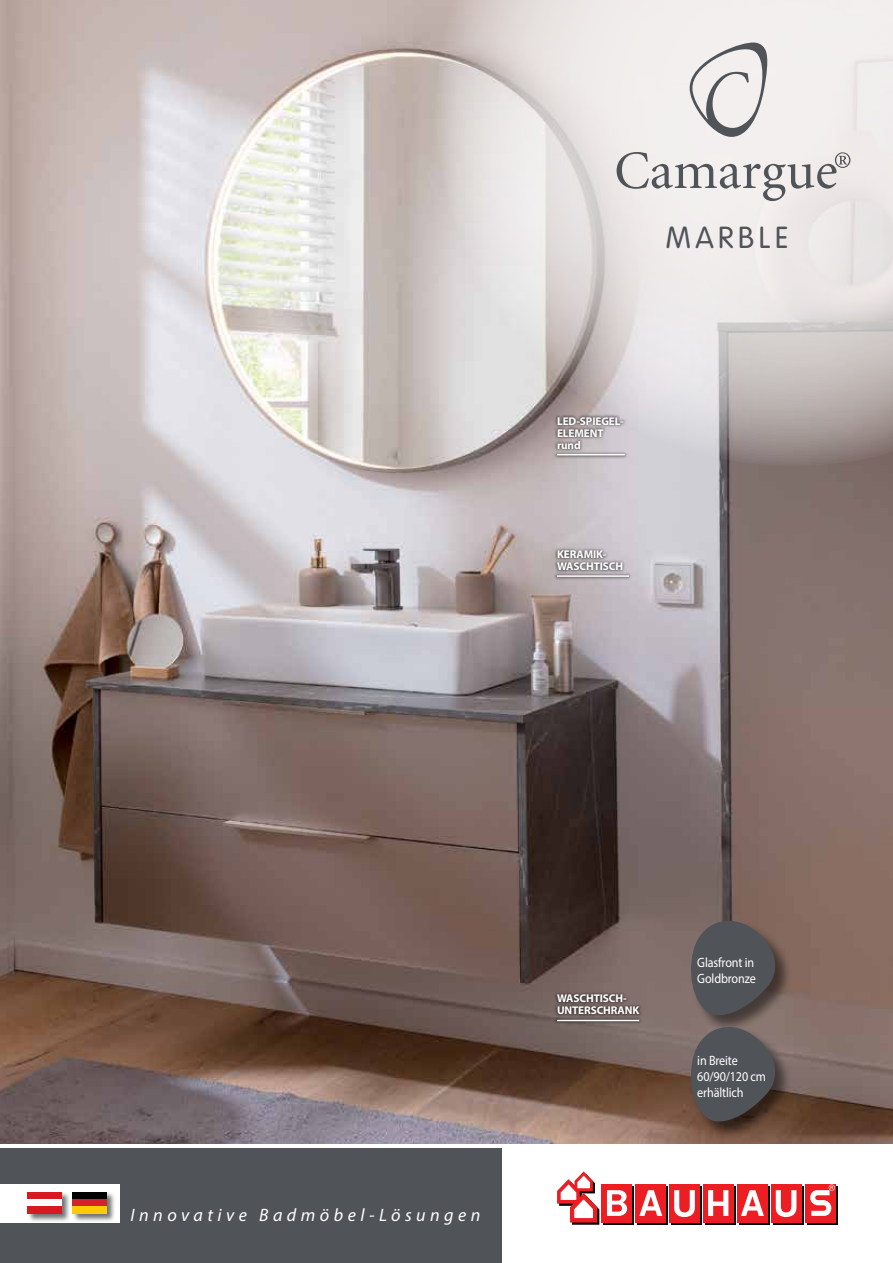
<style>
.page{position:relative;width:893px;height:1263px;background:#fff}
.page>*{position:absolute;margin:0;border:0;box-sizing:border-box;transform-origin:0 0}
.t1{font:300 30px "VAG Rounded";letter-spacing:.15em;color:#505357}
.t2{font:italic 18px "Myriad Pro";letter-spacing:.25em;color:#fff}
.t3{font:13.5px/16.2px "Myriad Pro";letter-spacing:-.01em;color:#fff;scale:.9 1}
.t4{font:700 11.25px/12px "Myriad Pro";letter-spacing:-.01em;color:#fff}
</style>
<div class="page">
<img style="left:0;top:0;width:893px;height:1144px">
<svg style="left:436px;top:0;width:457px;height:466px"></svg>
<svg style="left:617px;top:152px;width:233px;height:49px"></svg>
<svg style="left:690px;top:43px;width:79px;height:94px"></svg>
<svg style="left:637px;top:1186px;width:31px;height:39px"></svg>
<svg style="left:807px;top:1186px;width:31px;height:39px"></svg>
<div style="left:705px;top:1186px;width:30px;height:39px;background:linear-gradient(to right,#ed1d24,#ed1d24)"></div>
<div style="left:739px;top:1186px;width:30px;height:39px;background:linear-gradient(to right,#ed1d24,#ed1d24)"></div>
<svg style="left:603px;top:1186px;width:31px;height:39px"></svg>
<div style="left:671px;top:1186px;width:31px;height:39px;background:linear-gradient(to bottom,#ed1d24,#ed1d24)"></div>
<div style="left:773px;top:1186px;width:30px;height:39px;background:linear-gradient(to right,#ed1d24,#ed1d24)"></div>
<div style="left:635px;top:1184px;width:31px;height:38px;background:#ed1d24"></div>
<div style="left:805px;top:1184px;width:31px;height:38px;background:#ed1d24"></div>
<div style="left:703px;top:1184px;width:30px;height:38px;background:#ed1d24"></div>
<div style="left:601px;top:1184px;width:31px;height:38px;background:#ed1d24"></div>
<svg style="left:557px;top:1171px;width:42px;height:54px"></svg>
<svg style="left:708px;top:1190px;width:20px;height:26px"></svg>
<svg style="left:639px;top:1190px;width:23px;height:26px"></svg>
<div style="left:669px;top:1184px;width:30px;height:38px;background:#ed1d24"></div>
<svg style="left:674px;top:1190px;width:21px;height:27px"></svg>
<div style="left:771px;top:1184px;width:30px;height:38px;background:#ed1d24"></div>
<svg style="left:776px;top:1190px;width:20px;height:27px"></svg>
<svg style="left:607px;top:1190px;width:20px;height:26px"></svg>
<div style="left:737px;top:1184px;width:30px;height:38px;background:#ed1d24"></div>
<svg style="left:741px;top:1190px;width:23px;height:26px"></svg>
<svg style="left:810px;top:1184px;width:25px;height:32px"></svg>
<div style="left:0;top:1148px;width:502px;height:115px;background:#505357"></div>
<div style="left:0;top:1184px;width:119px;height:38px;background:#fff"></div>
<div style="left:72px;top:1191px;width:44px;height:31px;background:#000;opacity:.55"></div>
<div style="left:72px;top:1192px;width:35px;height:7px;background:#000"></div>
<div style="left:72px;top:1199px;width:35px;height:7px;background:#d2232a"></div>
<div style="left:72px;top:1206px;width:35px;height:7px;background:#ffcb05"></div>
<div style="left:27px;top:1191px;width:44px;height:31px;background:#000;opacity:.55"></div>
<div style="left:27px;top:1192px;width:35px;height:7px;background:#d71920"></div>
<div style="left:27px;top:1199px;width:35px;height:7px;background:#fff"></div>
<div style="left:27px;top:1206px;width:35px;height:7px;background:#d71920"></div>
<div style="left:690px;top:920px;width:103px;height:113px;background:#000;opacity:.5"></div>
<svg style="left:691px;top:921px;width:84px;height:94px"></svg>
<div style="left:690px;top:1026px;width:103px;height:113px;background:#000;opacity:.5"></div>
<svg style="left:691px;top:1027px;width:84px;height:94px"></svg>
<div style="left:554px;top:414px;width:74px;height:45px;background:#000;opacity:.55"></div>
<hr style="left:557px;top:454px;width:68px;height:1px;background:#fff">
<div style="left:554px;top:547px;width:78px;height:33px;background:#000;opacity:.55"></div>
<hr style="left:557px;top:575px;width:72px;height:2px;background:#fff">
<div style="left:554px;top:991px;width:89px;height:34px;background:#000;opacity:.55"></div>
<hr style="left:557px;top:1020px;width:82px;height:1px;background:#fff">
<h1 class="t1" style="left:666px;top:220px;width:124px">MARBLE</h1>
<p class="t4" style="left:557px;top:414px;width:68px">LED-SPIEGEL-<br>ELEMENT rund</p>
<p class="t4" style="left:557px;top:548px;width:68px">KERAMIK-<br>WASCHTISCH</p>
<h2 class="t2" style="left:130px;top:1204px;width:352px">Innovative Badmöbel-Lösungen</h2>
<p class="t4" style="left:557px;top:992px;width:84px">WASCHTISCH-<br>UNTERSCHRANK</p>
<p class="t3" style="left:697px;top:954px;width:67px">Glasfront in<br>Goldbronze</p>
<p class="t3" style="left:697px;top:1052px;width:78px">in Breite<br>60/90/120 cm erhältlich</p>
</div>
